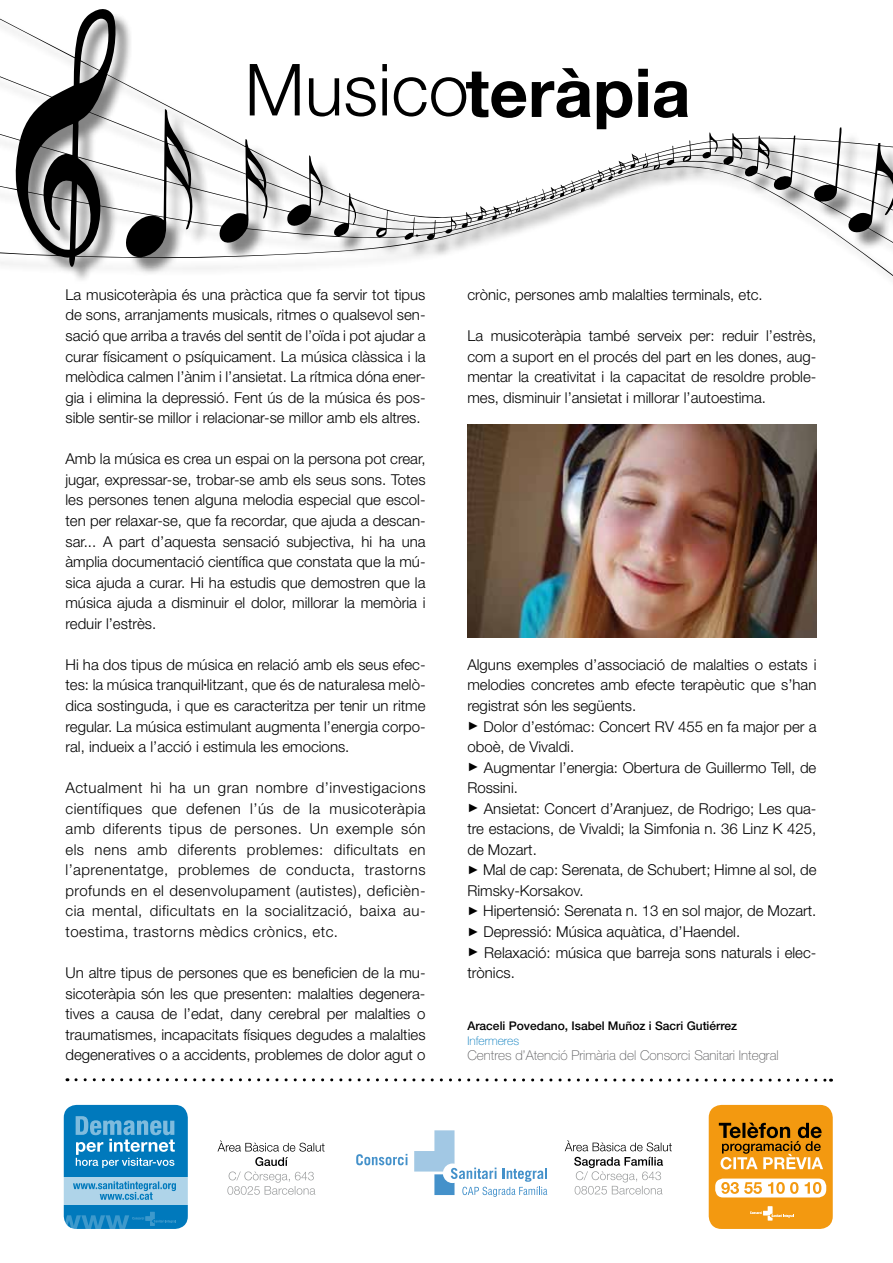
<style>
.page{position:relative;width:893px;height:1263px;background:#fff}
.page>*{position:absolute;margin:0;border:0;box-sizing:border-box;transform-origin:0 0}
.t1{font:700 67.5px "Helvetica Neue";color:#000}
.t2{font:300 15px/20.5px "Helvetica Neue";color:#000;text-align:justify}
.t3{font:100 13.5px "Helvetica Neue";color:#58585a}
.t4{font:500 12px "Helvetica Neue";color:#000}
.t5{font:100 12px "Helvetica Neue";color:#0079bc}
.s1{font-weight:300;font-size:72px}
.s2{font-family:"Times New Roman";font-weight:400;font-size:12px}
</style>
<div class="page">
<svg style="left:227px;top:1157px;width:88px;height:38px"></svg>
<svg style="left:217px;top:1140px;width:108px;height:11px"></svg>
<svg style="left:574px;top:1157px;width:89px;height:37px"></svg>
<svg style="left:565px;top:1140px;width:107px;height:11px"></svg>
<svg style="left:76px;top:1078px;width:755px;height:4px"></svg>
<div style="left:709px;top:1105px;width:124px;height:124px;background:#f39910;border-radius:13px"></div>
<div style="left:715px;top:1178px;width:111px;height:19px;background:#fff;border-radius:8px"></div>
<svg style="left:721px;top:1182px;width:100px;height:12px"></svg>
<svg style="left:719px;top:1122px;width:104px;height:47px"></svg>
<svg style="left:750px;top:1206px;width:44px;height:14px"></svg>
<div style="left:64px;top:1105px;width:124px;height:124px;background:#0079bc;border-radius:13px"></div>
<div style="left:64px;top:1177px;width:124px;height:27px;background:#afd4e9"></div>
<svg style="left:76px;top:1116px;width:99px;height:52px"></svg>
<svg style="left:63px;top:1212px;width:113px;height:17px"></svg>
<svg style="left:73px;top:1181px;width:103px;height:19px"></svg>
<svg style="left:414px;top:1130px;width:133px;height:67px"></svg>
<svg style="left:356px;top:1154px;width:51px;height:11px"></svg>
<svg style="left:0;top:9px;width:893px;height:271px"></svg>
<img style="left:467px;top:424px;width:349px;height:213px">
<h1 class="t1" style="left:245px;top:51px;width:447px"><span class="s1">Musico</span>teràpia</h1>
<p class="t2" style="left:65px;top:284px;width:362px">La musicoteràpia és una pràctica que fa servir tot tipus de sons, arranjaments musicals, ritmes o qualsevol sen&shy;sació que arriba a través del sentit de l’oïda i pot ajudar a curar físicament o psíquicament. La música clàssica i la melòdica calmen l’ànim i l’ansietat. La rítmica dóna ener&shy;gia i elimina la depressió. Fent ús de la música és pos&shy;sible sentir-se millor i relacionar-se millor amb els altres.</p>
<p class="t2" style="left:65px;top:448px;width:362px">Amb la música es crea un espai on la persona pot crear, jugar, expressar-se, trobar-se amb els seus sons. Totes les persones tenen alguna melodia especial que escol&shy;ten per relaxar-se, que fa recordar, que ajuda a descan&shy;sar... A part d’aquesta sensació subjectiva, hi ha una àmplia documentació científica que constata que la mú&shy;sica ajuda a curar. Hi ha estudis que demostren que la música ajuda a disminuir el dolor, millorar la memòria i reduir l’estrès.</p>
<p class="t2" style="left:65px;top:654px;width:362px">Hi ha dos tipus de música en relació amb els seus efec&shy;tes: la música tranquil<sup>•</sup>litzant, que és de naturalesa melò&shy;dica sostinguda, i que es caracteritza per tenir un ritme regular. La música estimulant augmenta l’energia corpo&shy;ral, indueix a l’acció i estimula les emocions.</p>
<p class="t2" style="left:65px;top:777px;width:362px">Actualment hi ha un gran nombre d’investigacions científiques que defenen l’ús de la musicoteràpia amb diferents tipus de persones. Un exemple són els nens amb diferents problemes: dificultats en l’aprenentatge, problemes de conducta, trastorns profunds en el desenvolupament (autistes), deficièn&shy;cia mental, dificultats en la socialització, baixa au&shy;toestima, trastorns mèdics crònics, etc.</p>
<p class="t2" style="left:65px;top:962px;width:362px">Un altre tipus de persones que es beneficien de la mu&shy;sicoteràpia són les que presenten: malalties degenera&shy;tives a causa de l’edat, dany cerebral per malalties o traumatismes, incapacitats físiques degudes a malalties degeneratives o a accidents, problemes de dolor agut o</p>
<p class="t2" style="left:467px;top:284px;width:297px">crònic, persones amb malalties terminals, etc.</p>
<p class="t2" style="left:467px;top:325px;width:351px">La musicoteràpia també serveix per: reduir l’estrès, com a suport en el procés del part en les dones, aug&shy;mentar la creativitat i la capacitat de resoldre proble&shy;mes, disminuir l’ansietat i millorar l’autoestima.</p>
<p class="t2" style="left:467px;top:654px;width:351px;text-align:left">Alguns exemples d’associació de malalties o estats i melodies concretes amb efecte terapèutic que s’han registrat són les següents.<br><span class="s2">►</span> Dolor d’estómac: Concert RV 455 en fa major per a oboè, de Vivaldi.<br><span class="s2">►</span> Augmentar l’energia: Obertura de Guillermo Tell, de Rossini.<br><span class="s2">►</span> Ansietat: Concert d’Aranjuez, de Rodrigo; Les qua&shy;tre estacions, de Vivaldi; la Simfonia n. 36 Linz K 425, de Mozart.<br><span class="s2">►</span> Mal de cap: Serenata, de Schubert; Himne al sol, de Rimsky-Korsakov.<br><span class="s2">►</span> Hipertensió: Serenata n. 13 en sol major, de Mozart. <span class="s2">►</span> Depressió: Música aquàtica, d’Haendel.<br><span class="s2">►</span> Relaxació: música que barreja sons naturals i elec&shy;trònics.</p>
<p class="t4" style="left:467px;top:1019px;width:271px">Araceli Povedano, Isabel Muñoz i Sacri Gutiérrez</p>
<p class="t5" style="left:467px;top:1034px;width:53px">Infermeres</p>
<p class="t3" style="left:467px;top:1048px;width:313px">Centres d’Atenció Primària del Consorci Sanitari Integral</p>
</div>
